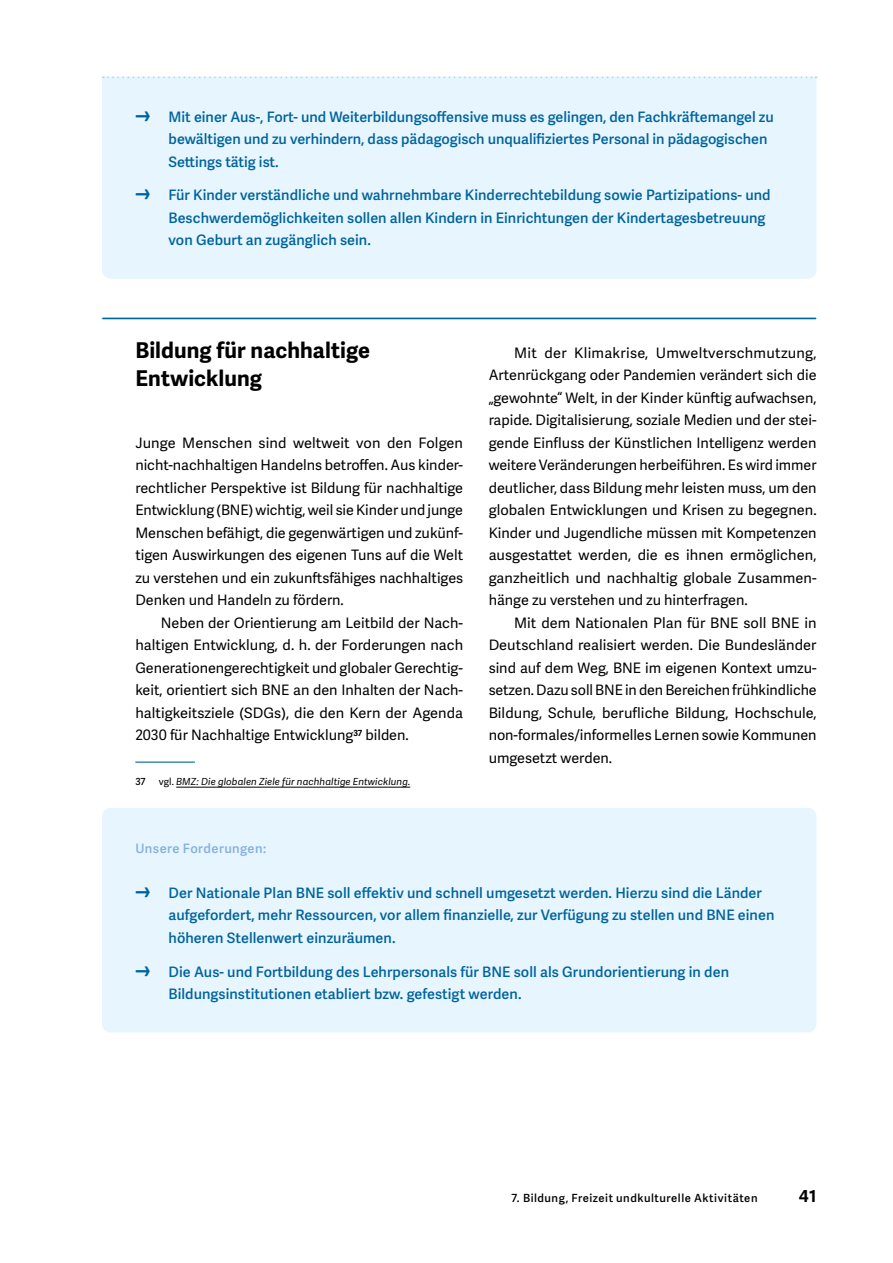
<style>
.page{position:relative;width:893px;height:1263px;background:#fff}
.page>*{position:absolute;margin:0;border:0;box-sizing:border-box;transform-origin:0 0}
.t1{font:700 21.75px/28px "Adelle Sans";letter-spacing:.005em;color:#000}
.t2{font:700 16.5px "Adelle Sans";color:#000}
.t3{font:14.4px/22.5px "Adelle Sans";color:#000;text-align:justify}
.t4{font:600 14.4px/22.5px "Adelle Sans";letter-spacing:.005em;color:#00649c}
.t5{font:600 12.9px "Adelle Sans";letter-spacing:.035em;color:#83b0df}
.t6{font:600 11.25px "Adelle Sans";letter-spacing:.045em;color:#000}
.t7{font:italic 9.75px "Adelle Sans";letter-spacing:.01em;color:#000}
.t8{font:600 9.75px "Adelle Sans";color:#000}
.s1{font-size:24px}
.s2{font-style:normal}
</style>
<div class="page">
<hr style="left:135px;top:761px;width:60px;height:2px;background:#00649c">
<hr style="left:176px;top:787px;width:234px;height:1px;background:#000">
<div style="left:102px;top:77px;width:714px;height:202px;background:#e6f5fe"></div>
<div style="left:102px;top:808px;width:714px;height:224px;background:#e6f5fe;border-radius:9px"></div>
<svg style="left:103px;top:77px;width:714px;height:1px"></svg>
<hr style="left:103px;top:318px;width:713px;height:1px;background:#00649c">
<p class="t4" style="left:169px;top:106px;width:607px;text-indent:-33px"><span class="s1">͕</span> Mit einer Aus-, Fort- und Weiterbildungsoffensive muss es gelingen, den Fachkräftemangel zu bewältigen und zu verhindern, dass pädagogisch unqualifiziertes Personal in pädagogischen<br>Settings tätig ist.</p>
<p class="t4" style="left:169px;top:184px;width:604px;text-indent:-33px"><span class="s1">͕</span> Für Kinder verständliche und wahrnehmbare Kinderrechtebildung sowie Partizipations- und<br>Beschwerdemöglichkeiten sollen allen Kindern in Einrichtungen der Kindertagesbetreuung von Geburt an zugänglich sein.</p>
<h1 class="t1" style="left:135px;top:337px;width:236px">Bildung für nachhaltige<br>Entwicklung</h1>
<p class="t3" style="left:135px;top:432px;width:329px">Junge Menschen sind weltweit von den Folgen nicht-nachhaltigen Handelns betroffen. Aus kinder&shy;rechtlicher Perspektive ist Bildung für nachhaltige Entwicklung (BNE) wichtig, weil sie Kinder und junge Menschen befähigt, die gegenwärtigen und zukünf&shy;tigen Auswirkungen des eigenen Tuns auf die Welt zu verstehen und ein zukunftsfähiges nachhaltiges Denken und Handeln zu fördern.</p>
<p class="t3" style="left:135px;top:612px;width:329px;text-indent:26px">Neben der Orientierung am Leitbild der Nach&shy;haltigen Entwicklung, d. h. der Forderungen nach Generationengerechtigkeit und globaler Gerechtig&shy;keit, orientiert sich BNE an den Inhalten der Nach&shy;haltigkeitsziele (SDGs), die den Kern der Agenda 2030 für Nachhaltige Entwicklung<sup>37</sup> bilden.</p>
<p class="t8" style="left:135px;top:776px;width:12px">37</p>
<p class="t7" style="left:159px;top:776px;width:253px"><span class="s2">vgl.</span> BMZ: Die globalen Ziele für nachhaltige Entwicklung.</p>
<p class="t3" style="left:489px;top:342px;width:330px;text-indent:26px">Mit der Klimakrise, Umweltverschmutzung, Artenrückgang oder Pandemien verändert sich die „gewohnte“ Welt, in der Kinder künftig aufwachsen, rapide. Digitalisierung, soziale Medien und der stei&shy;gende Einfluss der Künstlichen Intelligenz werden weitere Veränderungen herbeiführen. Es wird immer deutlicher, dass Bildung mehr leisten muss, um den globalen Entwicklungen und Krisen zu begegnen.<br>Kinder und Jugendliche müssen mit Kompetenzen ausgestattet werden, die es ihnen ermöglichen, ganzheitlich und nachhaltig globale Zusammen&shy;hänge zu verstehen und zu hinterfragen.</p>
<p class="t3" style="left:489px;top:612px;width:330px;text-indent:26px">Mit dem Nationalen Plan für BNE soll BNE in Deutschland realisiert werden. Die Bundesländer sind auf dem Weg, BNE im eigenen Kontext umzu&shy;setzen. Dazu soll BNE in den Bereichen frühkindliche Bildung, Schule, berufliche Bildung, Hochschule, non-formales/informelles Lernen sowie Kommunen umgesetzt werden.</p>
<p class="t5" style="left:135px;top:841px;width:132px">Unsere Forderungen:</p>
<p class="t4" style="left:169px;top:882px;width:607px;text-indent:-33px"><span class="s1">͕</span> Der Nationale Plan BNE soll effektiv und schnell umgesetzt werden. Hierzu sind die Länder aufgefordert, mehr Ressourcen, vor allem finanzielle, zur Verfügung zu stellen und BNE einen höheren Stellenwert einzuräumen.</p>
<p class="t4" style="left:169px;top:961px;width:562px;text-indent:-33px"><span class="s1">͕</span> Die Aus- und Fortbildung des Lehrpersonals für BNE soll als Grundorientierung in den<br>Bildungsinstitutionen etabliert bzw. gefestigt werden.</p>
<p class="t6" style="left:511px;top:1191px;width:248px">7. Bildung, Freizeit undkulturelle Aktivitäten</p>
<p class="t2" style="left:799px;top:1186px;width:19px">41</p>
</div>
